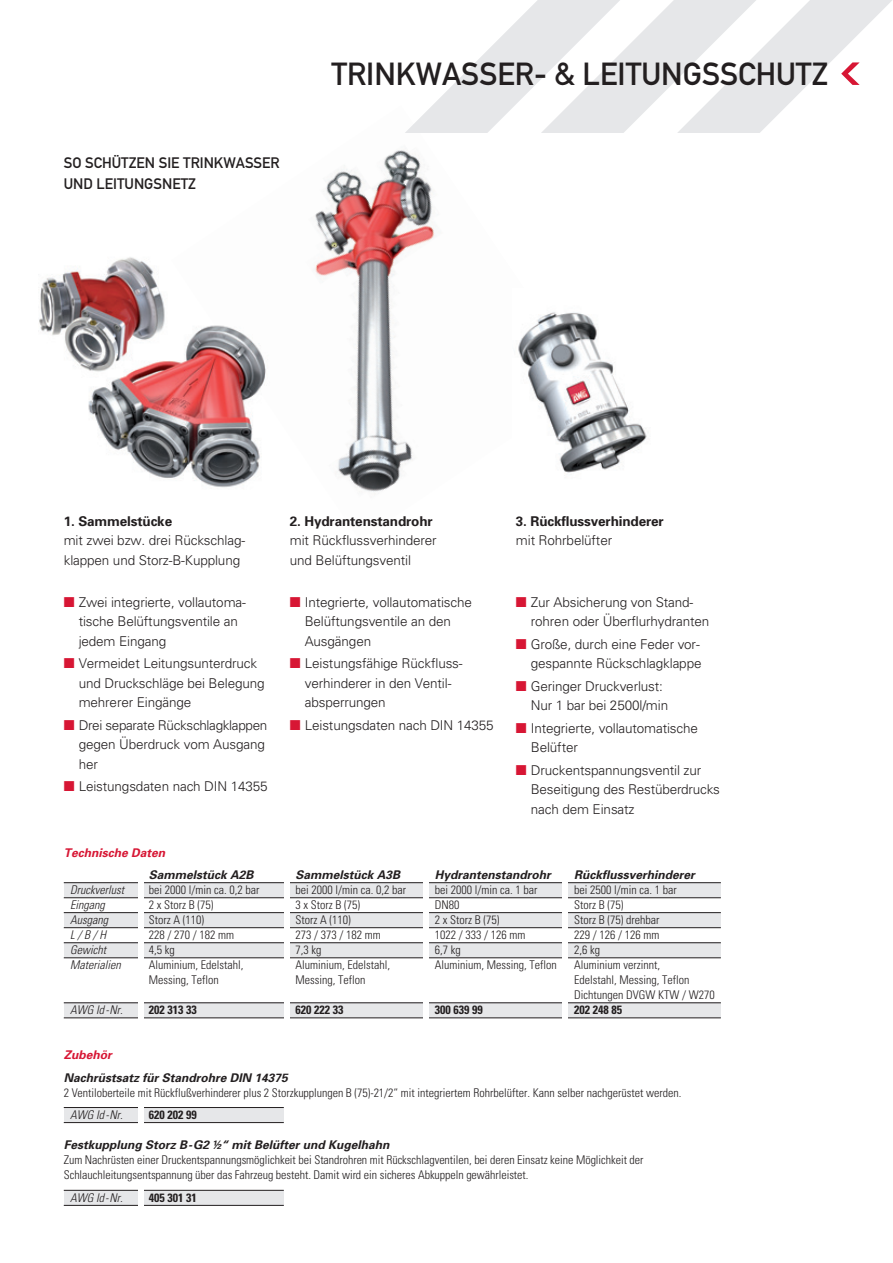
<style>
.page{position:relative;width:893px;height:1263px;background:#fff}
.page>*{position:absolute;margin:0;border:0;box-sizing:border-box;transform-origin:0 0}
.t1{font:31.5px "DIN Schrift 1451 Mittel Alt";color:#231f20}
.t2{font:15px/21px "DIN Schrift 1451 Mittelschrift";color:#231f20}
.t3{font:300 13.5px/19.5px "Univers 45";letter-spacing:-.01em;color:#231f20}
.t4{font:700 13.5px "Univers 65";letter-spacing:-.01em;color:#231f20}
.t5{font:300 condensed 12px/15px "Univers 47";color:#231f20}
.t6{font:italic 700 12px "Univers 65";color:#231f20}
.t7{font:italic 300 12px "Univers 47 Cond";color:#231f20}
.t8{font:700 condensed 12px "Univers 67";color:#231f20}
.t9{font:italic 700 12px "Univers 65";color:#d71634}
.s1{color:#d71634}
</style>
<div class="page">
<img style="left:88px;top:378px;width:83px;height:100px">
<img style="left:39px;top:257px;width:132px;height:121px">
<img style="left:171px;top:150px;width:264px;height:342px">
<img style="left:518px;top:312px;width:129px;height:161px">
<div style="left:64px;top:1190px;width:220px;height:15px;background:#e6e7e9"></div>
<hr style="left:64px;top:1190px;width:220px;height:1px;background:#231f20">
<hr style="left:64px;top:1205px;width:220px;height:1px;background:#231f20">
<div style="left:64px;top:1107px;width:220px;height:15px;background:#e6e7e9"></div>
<hr style="left:64px;top:1107px;width:220px;height:1px;background:#231f20">
<hr style="left:64px;top:1122px;width:220px;height:1px;background:#231f20">
<div style="left:64px;top:1003px;width:657px;height:15px;background:#e6e7e9"></div>
<hr style="left:64px;top:1002px;width:657px;height:1px;background:#231f20">
<hr style="left:64px;top:1017px;width:657px;height:1px;background:#231f20">
<div style="left:64px;top:943px;width:657px;height:15px;background:#e6e7e9"></div>
<hr style="left:64px;top:942px;width:657px;height:1px;background:#231f20">
<hr style="left:64px;top:957px;width:657px;height:1px;background:#231f20">
<div style="left:64px;top:883px;width:657px;height:15px;background:#e6e7e9"></div>
<hr style="left:64px;top:882px;width:657px;height:1px;background:#231f20">
<hr style="left:64px;top:897px;width:657px;height:1px;background:#231f20">
<div style="left:64px;top:913px;width:657px;height:15px;background:#e6e7e9"></div>
<hr style="left:64px;top:912px;width:657px;height:1px;background:#231f20">
<hr style="left:64px;top:927px;width:657px;height:1px;background:#231f20">
<div style="left:138px;top:858px;width:6px;height:364px;background:#fff"></div>
<div style="left:284px;top:858px;width:6px;height:204px;background:#fff"></div>
<div style="left:423px;top:858px;width:6px;height:204px;background:#fff"></div>
<div style="left:562px;top:858px;width:6px;height:204px;background:#fff"></div>
<svg style="left:405px;top:0;width:487px;height:133px"></svg>
<p class="t2" style="left:64px;top:152px;width:217px">SO SCHÜTZEN SIE TRINKWASSER<br>UND LEITUNGSNETZ</p>
<h1 class="t1" style="left:331px;top:55px;width:498px">TRINKWASSER- &amp; LEITUNGSSCHUTZ</h1>
<p class="t4" style="left:64px;top:512px;width:110px">1. Sammelstücke</p>
<p class="t3" style="left:64px;top:530px;width:183px">mit zwei bzw. drei Rückschlag&shy;klappen und Storz-B-Kupplung</p>
<p class="t3" style="left:79px;top:592px;width:169px;text-indent:-15px"><span class="s1">■</span> Zwei integrierte, vollautoma&shy;tische Belüftungsventile an jedem Eingang</p>
<p class="t3" style="left:79px;top:653px;width:188px;text-indent:-15px"><span class="s1">■</span> Vermeidet Leitungsunterdruck und Druckschläge bei Belegung mehrerer Eingänge</p>
<p class="t3" style="left:79px;top:715px;width:190px;text-indent:-15px"><span class="s1">■</span> Drei separate Rückschlagklappen gegen Überdruck vom Ausgang her</p>
<p class="t3" style="left:64px;top:776px;width:205px"><span class="s1">■</span> Leistungsdaten nach DIN 14355</p>
<p class="t4" style="left:290px;top:512px;width:144px">2. Hydrantenstandrohr</p>
<p class="t3" style="left:290px;top:530px;width:148px">mit Rückflussverhinderer und Belüftungsventil</p>
<p class="t3" style="left:305px;top:592px;width:169px;text-indent:-15px"><span class="s1">■</span> Integrierte, vollautomatische<br>Belüftungsventile an den<br>Ausgängen</p>
<p class="t3" style="left:305px;top:653px;width:159px;text-indent:-15px"><span class="s1">■</span> Leistungsfähige Rückfluss&shy;verhinderer in den Ventil&shy;absperrungen</p>
<p class="t3" style="left:290px;top:715px;width:205px"><span class="s1">■</span> Leistungsdaten nach DIN 14355</p>
<p class="t4" style="left:516px;top:512px;width:149px">3. Rückflussverhinderer</p>
<p class="t3" style="left:516px;top:530px;width:98px">mit Rohrbelüfter</p>
<p class="t3" style="left:531px;top:592px;width:180px;text-indent:-15px"><span class="s1">■</span> Zur Absicherung von Stand&shy;rohren oder Überflurhydranten</p>
<p class="t3" style="left:516px;top:634px;width:187px;text-align:right"><span class="s1">■</span> Große, durch eine Feder vor&shy;gespannte Rückschlagklappe</p>
<p class="t3" style="left:531px;top:676px;width:139px;text-indent:-15px"><span class="s1">■</span> Geringer Druckverlust:<br>Nur 1 bar bei 2500l/min</p>
<p class="t3" style="left:531px;top:718px;width:169px;text-indent:-15px"><span class="s1">■</span> Integrierte, vollautomatische<br>Belüfter</p>
<p class="t3" style="left:531px;top:760px;width:191px;text-indent:-15px"><span class="s1">■</span> Druckentspannungsventil zur<br>Beseitigung des Restüberdrucks nach dem Einsatz</p>
<p class="t9" style="left:64px;top:845px;width:103px">Technische Daten</p>
<p class="t6" style="left:149px;top:867px;width:106px">Sammelstück A2B</p>
<p class="t6" style="left:296px;top:867px;width:106px">Sammelstück A3B</p>
<p class="t6" style="left:435px;top:867px;width:118px">Hydrantenstandrohr</p>
<p class="t6" style="left:574px;top:867px;width:122px">Rückflussverhinderer</p>
<p class="t7" style="left:70px;top:883px;width:56px">Druckverlust</p>
<p class="t5" style="left:149px;top:882px;width:112px">bei 2000 l/min ca. 0,2 bar</p>
<p class="t5" style="left:296px;top:882px;width:112px">bei 2000 l/min ca. 0,2 bar</p>
<p class="t5" style="left:435px;top:882px;width:104px">bei 2000 l/min ca. 1 bar</p>
<p class="t5" style="left:574px;top:882px;width:104px">bei 2500 l/min ca. 1 bar</p>
<p class="t7" style="left:70px;top:898px;width:36px">Eingang</p>
<p class="t5" style="left:149px;top:897px;width:66px">2 x Storz B (75)</p>
<p class="t5" style="left:296px;top:897px;width:66px">3 x Storz B (75)</p>
<p class="t5" style="left:435px;top:897px;width:26px">DN80</p>
<p class="t5" style="left:574px;top:897px;width:51px">Storz B (75)</p>
<p class="t7" style="left:70px;top:913px;width:39px">Ausgang</p>
<p class="t5" style="left:149px;top:912px;width:57px">Storz A (110)</p>
<p class="t5" style="left:296px;top:912px;width:57px">Storz A (110)</p>
<p class="t5" style="left:435px;top:912px;width:66px">2 x Storz B (75)</p>
<p class="t5" style="left:574px;top:912px;width:87px">Storz B (75) drehbar</p>
<p class="t7" style="left:70px;top:928px;width:37px">L / B / H</p>
<p class="t5" style="left:149px;top:927px;width:87px">228 / 270 / 182 mm</p>
<p class="t5" style="left:296px;top:927px;width:87px">273 / 373 / 182 mm</p>
<p class="t5" style="left:435px;top:927px;width:92px">1022 / 333 / 126 mm</p>
<p class="t5" style="left:574px;top:927px;width:87px">229 / 126 / 126 mm</p>
<p class="t7" style="left:70px;top:943px;width:37px">Gewicht</p>
<p class="t5" style="left:149px;top:942px;width:27px">4,5 kg</p>
<p class="t5" style="left:296px;top:942px;width:27px">7,3 kg</p>
<p class="t5" style="left:435px;top:942px;width:27px">6,7 kg</p>
<p class="t5" style="left:574px;top:942px;width:27px">2,6 kg</p>
<p class="t7" style="left:70px;top:958px;width:52px">Materialien</p>
<p class="t5" style="left:149px;top:957px;width:96px">Aluminium, Edelstahl,</p>
<p class="t5" style="left:296px;top:957px;width:96px">Aluminium, Edelstahl,</p>
<p class="t5" style="left:435px;top:957px;width:123px">Aluminium, Messing, Teflon</p>
<p class="t5" style="left:574px;top:957px;width:87px">Aluminium verzinnt,</p>
<p class="t5" style="left:149px;top:972px;width:71px">Messing, Teflon</p>
<p class="t5" style="left:296px;top:972px;width:71px">Messing, Teflon</p>
<p class="t5" style="left:574px;top:972px;width:142px">Edelstahl, Messing, Teflon<br>Dichtungen DVGW KTW / W270</p>
<p class="t7" style="left:70px;top:1003px;width:54px">AWG Id-Nr.</p>
<p class="t8" style="left:149px;top:1003px;width:49px">202 313 33</p>
<p class="t8" style="left:295px;top:1003px;width:49px">620 222 33</p>
<p class="t8" style="left:435px;top:1003px;width:49px">300 639 99</p>
<p class="t8" style="left:574px;top:1003px;width:49px">202 248 85</p>
<p class="t9" style="left:64px;top:1047px;width:50px">Zubehör</p>
<p class="t6" style="left:64px;top:1070px;width:226px">Nachrüstsatz für Standrohre DIN 14375</p>
<p class="t5" style="left:64px;top:1085px;width:619px">2 Ventiloberteile mit Rückflußverhinderer plus 2 Storzkupplungen B (75)-21/2“ mit integriertem Rohrbelüfter. Kann selber nachgerüstet werden.</p>
<p class="t7" style="left:70px;top:1108px;width:54px">AWG Id-Nr.</p>
<p class="t8" style="left:149px;top:1108px;width:49px">620 202 99</p>
<p class="t6" style="left:64px;top:1137px;width:327px">Festkupplung Storz B-G2 ½“ mit Belüfter und Kugelhahn</p>
<p class="t5" style="left:64px;top:1152px;width:581px">Zum Nachrüsten einer Druckentspannungsmöglichkeit bei Standrohren mit Rückschlagventilen, bei deren Einsatz keine Möglichkeit der<br>Schlauchleitungsentspannung über das Fahrzeug besteht. Damit wird ein sicheres Abkuppeln gewährleistet.</p>
<p class="t7" style="left:70px;top:1190px;width:54px">AWG Id-Nr.</p>
<p class="t8" style="left:149px;top:1190px;width:49px">405 301 31</p>
</div>
